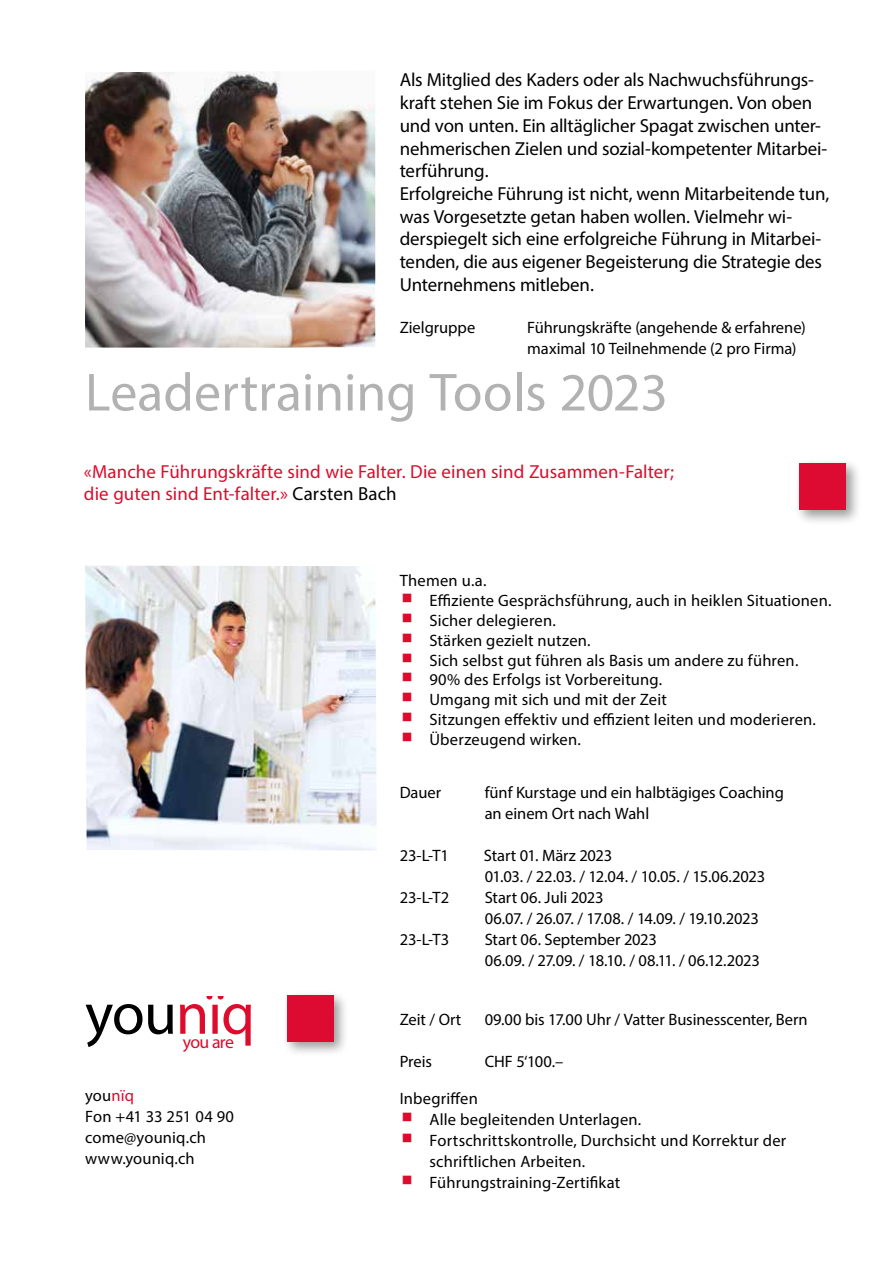
<style>
.page{position:relative;width:893px;height:1263px;background:#fff}
.page>*{position:absolute;margin:0;border:0;box-sizing:border-box;transform-origin:0 0}
.t1{font:60px "Myriad Pro";letter-spacing:-.02em;color:#000}
.t2{font:54px "Myriad Pro";letter-spacing:-.005em;color:#b2b2b2}
.t3{font:18.9px/22.6px "Myriad Pro";letter-spacing:-.005em;color:#000}
.t4{font:18.9px/22.6px "Myriad Pro";letter-spacing:.005em;color:#dd0b2c}
.t5{font:17.85px "Myriad Pro";letter-spacing:-.04em;color:#dd0b2c}
.t6{font:16.5px/21px "Myriad Pro";letter-spacing:.005em;color:#000}
.t7{font:16.5px/21px "Myriad Pro";letter-spacing:-.015em;color:#000}
.s1{color:#000}
.s2{color:#dd0b2c}
</style>
<div class="page">
<img style="left:85px;top:71px;width:290px;height:277px">
<img style="left:85px;top:566px;width:292px;height:284px">
<div style="left:794px;top:458px;width:67px;height:67px;background:#000;opacity:.4"></div>
<div style="left:799px;top:463px;width:47px;height:47px;background:#dd0a31"></div>
<div style="left:282px;top:990px;width:67px;height:67px;background:#000;opacity:.4"></div>
<div style="left:287px;top:995px;width:47px;height:47px;background:#dd0a31"></div>
<p class="t3" style="left:400px;top:68px;width:431px">Als Mitglied des Kaders oder als Nachwuchsführungs&shy;kraft stehen Sie im Fokus der Erwartungen. Von oben und von unten. Ein alltäglicher Spagat zwischen unter&shy;nehmerischen Zielen und sozial-kompetenter Mitarbei&shy;terführung.<br>Erfolgreiche Führung ist nicht, wenn Mitarbeitende tun, was Vorgesetzte getan haben wollen. Vielmehr wi&shy;derspiegelt sich eine erfolgreiche Führung in Mitarbei&shy;tenden, die aus eigener Begeisterung die Strategie des Unternehmens mitleben.</p>
<p class="t6" style="left:400px;top:316px;width:77px">Zielgruppe</p>
<p class="t6" style="left:527px;top:316px;width:280px">Führungskräfte (angehende &amp; erfahrene) maximal 10 Teilnehmende (2 pro Firma)</p>
<h2 class="t2" style="left:85px;top:359px;width:584px">Leadertraining Tools 2023</h2>
<p class="t4" style="left:84px;top:460px;width:591px">«Manche Führungskräfte sind wie Falter. Die einen sind Zusammen-Falter; die guten sind Ent-falter.» <span class="s1">Carsten Bach</span></p>
<h1 class="t1" style="left:85px;top:977px;width:171px">you<span class="s2">nïq</span></h1>
<p class="t5" style="left:183px;top:1031px;width:53px">you are</p>
<p class="t6" style="left:85px;top:1085px;width:151px">you<span class="s2">nïq<br></span>Fon +41 33 251 04 90 come@youniq.ch www.youniq.ch</p>
<p class="t6" style="left:429px;top:571px;width:404px;line-height:19.8px;text-indent:-30px">Themen u.a.<br>Effiziente Gesprächsführung, auch in heiklen Situationen.<br>Sicher delegieren.<br>Stärken gezielt nutzen.<br>Sich selbst gut führen als Basis um andere zu führen.<br>90% des Erfolgs ist Vorbereitung.<br>Umgang mit sich und mit der Zeit<br>Sitzungen effektiv und effizient leiten und moderieren.<br>Überzeugend wirken.</p>
<p class="t6" style="left:400px;top:782px;width:43px">Dauer</p>
<p class="t6" style="left:485px;top:782px;width:301px">fünf Kurstage und ein halbtägiges Coaching an einem Ort nach Wahl</p>
<p class="t6" style="left:400px;top:845px;width:51px">23-L-T1</p>
<p class="t7" style="left:484px;top:845px;width:283px">Start 01. März 2023<br>01.03. / 22.03. / 12.04. / 10.05. / 15.06.2023</p>
<p class="t6" style="left:400px;top:887px;width:51px">23-L-T2</p>
<p class="t6" style="left:485px;top:887px;width:276px">Start 06. Juli 2023<br>06.07. / 26.07. / 17.08. / 14.09. / 19.10.2023</p>
<p class="t6" style="left:400px;top:929px;width:51px">23-L-T3</p>
<p class="t6" style="left:485px;top:929px;width:277px">Start 06. September 2023<br>06.09. / 27.09. / 18.10. / 08.11. / 06.12.2023</p>
<p class="t6" style="left:400px;top:1008px;width:63px">Zeit / Ort</p>
<p class="t6" style="left:485px;top:1008px;width:324px">09.00 bis 17.00 Uhr / Vatter Businesscenter, Bern</p>
<p class="t6" style="left:400px;top:1050px;width:34px">Preis</p>
<p class="t6" style="left:485px;top:1050px;width:80px">CHF 5‘100.–</p>
<p class="t6" style="left:429px;top:1087px;width:358px;text-indent:-30px">Inbegriffen<br>Alle begleitenden Unterlagen.<br>Fortschrittskontrolle, Durchsicht und Korrektur der schriftlichen Arbeiten.<br>Führungstraining-Zertifikat</p>
</div>
